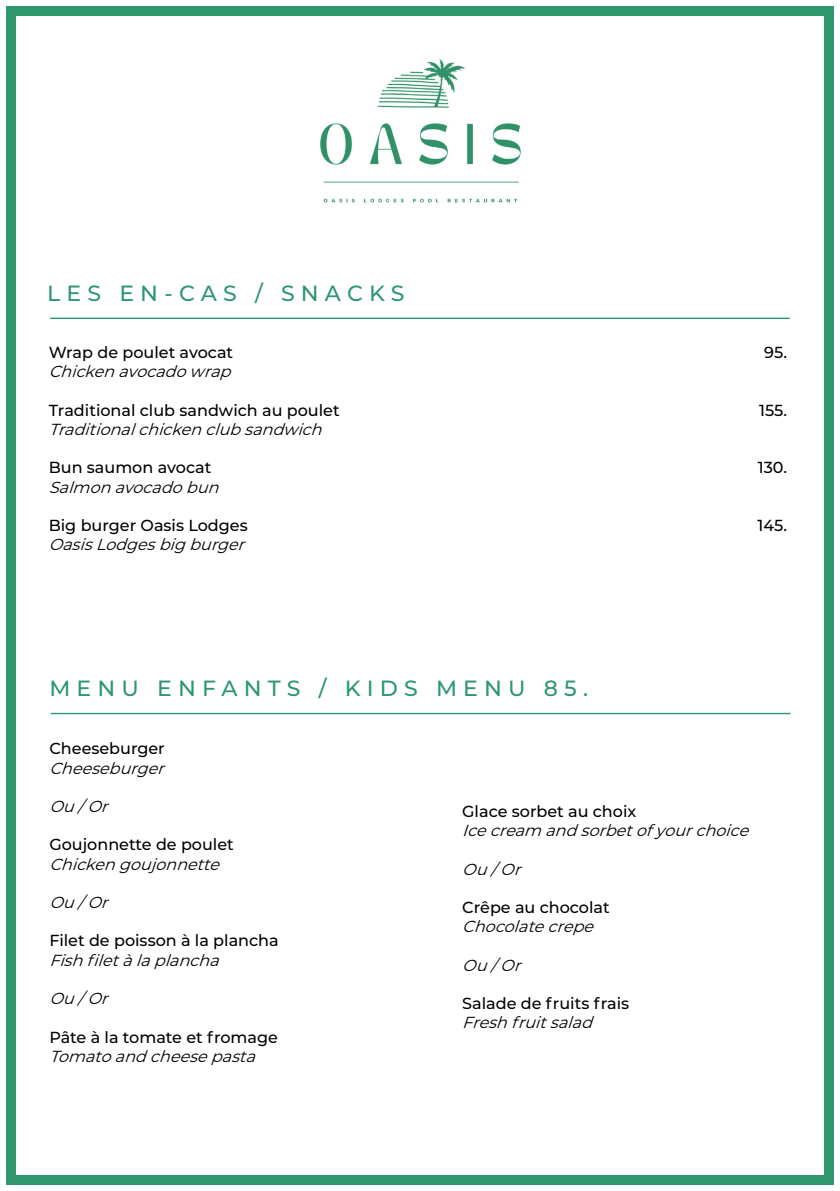
<style>
.page{position:relative;width:840px;height:1191px;background:#fff}
.page>*{position:absolute;margin:0;border:0;box-sizing:border-box;transform-origin:0 0}
.t1{font:500 22px "Montserrat";letter-spacing:.28em;color:#2d976f}
.t2{font:italic 16px "Montserrat";color:#000001}
.t3{font:500 16px "Montserrat";color:#000001}
</style>
<div class="page">
<img style="left:320px;top:59px;width:201px;height:144px">
<div style="left:6px;top:6px;width:827px;height:1179px;border:10px solid #2f966e"></div>
<hr style="left:50px;top:317px;width:739px;height:2px;background:#2d976f">
<hr style="left:51px;top:713px;width:739px;height:1px;background:#2d976f">
<p class="t1" style="left:47px;top:277px;width:358px">LES EN-CAS / SNACKS</p>
<p class="t3" style="left:49px;top:341px;width:186px">Wrap de poulet avocat</p>
<p class="t2" style="left:49px;top:361px;width:190px">Chickenavocadowrap</p>
<p class="t3" style="left:49px;top:399px;width:292px">Traditional club sandwich au poulet</p>
<p class="t2" style="left:49px;top:418px;width:281px">Traditionalchickenclubsandwich</p>
<p class="t3" style="left:49px;top:456px;width:164px">Bun saumon avocat</p>
<p class="t2" style="left:49px;top:476px;width:178px">Salmonavocadobun</p>
<p class="t3" style="left:49px;top:514px;width:200px">Big burger Oasis Lodges</p>
<p class="t2" style="left:49px;top:533px;width:203px">OasisLodgesbigburger</p>
<p class="t1" style="left:49px;top:673px;width:540px">MENU ENFANTS / KIDS MENU 85.</p>
<p class="t3" style="left:763px;top:341px;width:24px">95.</p>
<p class="t3" style="left:758px;top:399px;width:29px">155.</p>
<p class="t3" style="left:757px;top:456px;width:31px">130.</p>
<p class="t3" style="left:757px;top:514px;width:31px">145.</p>
<p class="t3" style="left:49px;top:737px;width:117px">Cheeseburger</p>
<p class="t2" style="left:49px;top:757px;width:122px">Cheeseburger</p>
<p class="t2" style="left:49px;top:795px;width:66px">Ou/Or</p>
<p class="t3" style="left:49px;top:833px;width:186px">Goujonnette de poulet</p>
<p class="t2" style="left:49px;top:853px;width:177px">Chickengoujonnette</p>
<p class="t2" style="left:49px;top:891px;width:66px">Ou/Or</p>
<p class="t3" style="left:49px;top:929px;width:231px">Filet de poisson à la plancha</p>
<p class="t2" style="left:49px;top:949px;width:177px">Fishfiletàlaplancha</p>
<p class="t2" style="left:49px;top:987px;width:66px">Ou/Or</p>
<p class="t3" style="left:49px;top:1025px;width:230px">Pâte à la tomate et fromage</p>
<p class="t2" style="left:49px;top:1045px;width:214px">Tomatoandcheesepasta</p>
<p class="t3" style="left:462px;top:800px;width:175px">Glace sorbet au choix</p>
<p class="t2" style="left:462px;top:819px;width:294px">Icecream andsorbetofyourchoice</p>
<p class="t2" style="left:462px;top:858px;width:66px">Ou/Or</p>
<p class="t3" style="left:462px;top:896px;width:149px">Crêpe au chocolat</p>
<p class="t2" style="left:462px;top:915px;width:139px">Chocolatecrepe</p>
<p class="t2" style="left:462px;top:954px;width:66px">Ou/Or</p>
<p class="t3" style="left:462px;top:992px;width:168px">Salade de fruits frais</p>
<p class="t2" style="left:462px;top:1011px;width:138px">Freshfruitsalad</p>
</div>
